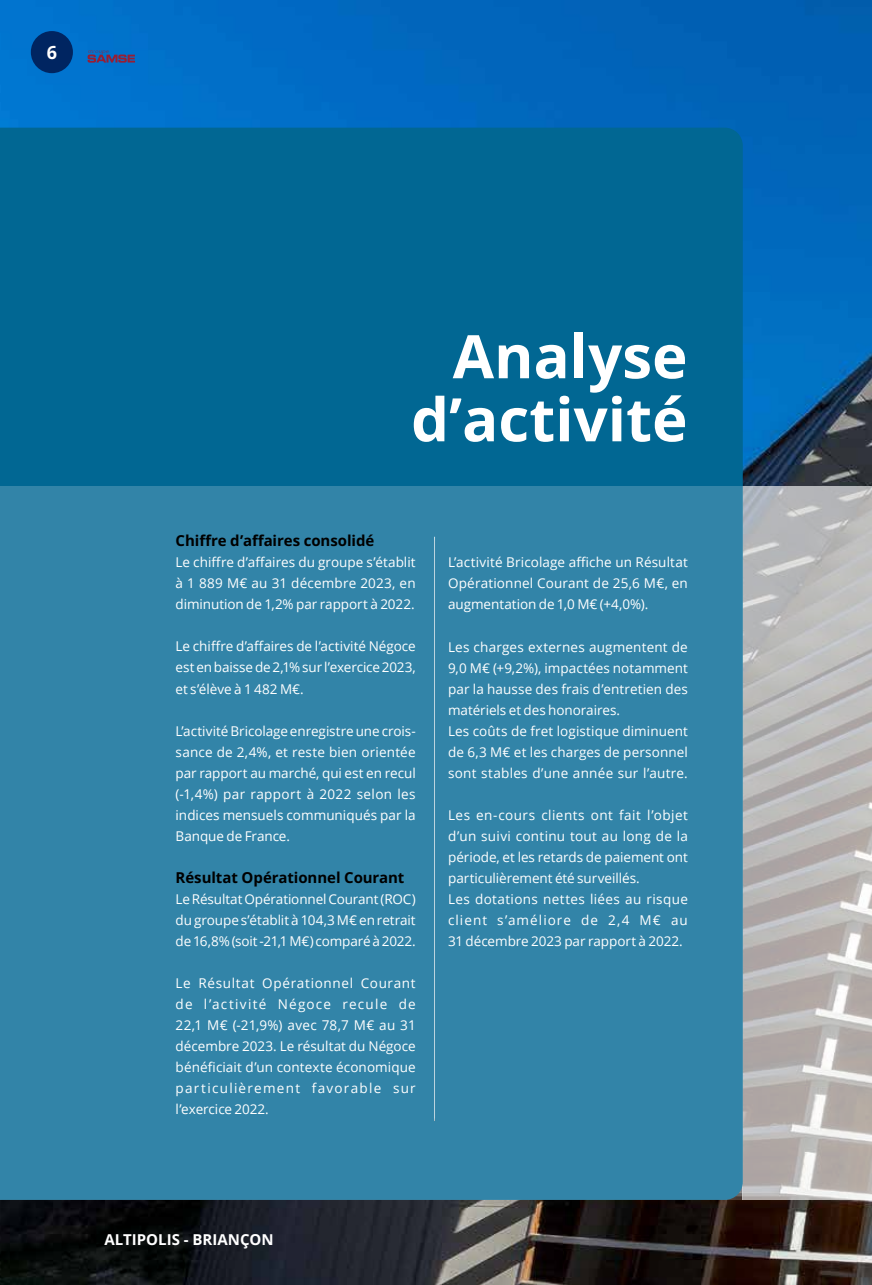
<style>
.page{position:relative;width:872px;height:1285px;background:#fff}
.page>*{position:absolute;margin:0;border:0;box-sizing:border-box;transform-origin:0 0}
.t1{font:700 60px/63px "Open Sans";color:#fff;text-align:right}
.t2{font:700 18px "Open Sans";color:#fff}
.t3{font:700 15px "Open Sans";letter-spacing:-.005em;color:#000}
.t4{font:700 15px "Open Sans";color:#fff}
.t5{font:13.5px/21px "Open Sans";letter-spacing:.005em;color:#fff;text-align:justify}
</style>
<div class="page">
<img style="left:0;top:0;width:872px;height:1284px">
<svg style="left:742px;top:486px;width:130px;height:713px;background:#bab8b7"></svg>
<div style="left:0;top:128px;width:742px;height:358px;background:#016793"></div>
<div style="left:0;top:486px;width:742px;height:713px;background:#3284a8"></div>
<hr style="left:433px;top:536px;width:4px;height:586px;background:#000;opacity:.75">
<div style="left:31px;top:31px;width:42px;height:42px;background:#002561;border-radius:50%"></div>
<svg style="left:88px;top:50px;width:47px;height:13px"></svg>
<h2 class="t2" style="left:47px;top:40px;width:12px">6</h2>
<h1 class="t1" style="left:411px;top:323px;width:278px">Analyse d’activité</h1>
<p class="t3" style="left:176px;top:530px;width:200px">Chiffre d’affaires consolidé</p>
<p class="t5" style="left:176px;top:551px;width:242px">Le chiffre d’affaires du groupe s’établit à 1 889 M€ au 31 décembre 2023, en diminution de 1,2% par rapport à 2022.</p>
<p class="t5" style="left:176px;top:635px;width:242px">Le chiffre d’affaires de l’activité Négoce est en baisse de 2,1% sur l’exercice 2023, et s’élève à 1 482 M€.</p>
<p class="t5" style="left:176px;top:719px;width:242px">L’activité Bricolage enregistre une crois&shy;sance de 2,4%, et reste bien orientée par rapport au marché, qui est en recul (-1,4%) par rapport à 2022 selon les indices mensuels communiqués par la Banque de France.</p>
<p class="t3" style="left:176px;top:866px;width:230px">Résultat Opérationnel Courant</p>
<p class="t5" style="left:176px;top:887px;width:242px">Le Résultat Opérationnel Courant (ROC) du groupe s’établit à 104,3 M€ en retrait de 16,8% (soit -21,1 M€) comparé à 2022.</p>
<p class="t5" style="left:176px;top:971px;width:242px">Le Résultat Opérationnel Courant de l’activité Négoce recule de 22,1 M€ (-21,9%) avec 78,7 M€ au 31 décembre 2023. Le résultat du Négoce bénéficiait d’un contexte économique particulièrement favorable sur l’exercice 2022.</p>
<p class="t5" style="left:448px;top:551px;width:241px">L’activité Bricolage affiche un Résultat Opérationnel Courant de 25,6 M€, en augmentation de 1,0 M€ (+4,0%).</p>
<p class="t5" style="left:448px;top:635px;width:241px;text-align:left">Les charges externes augmentent de 9,0 M€ (+9,2%), impactées notamment par la hausse des frais d’entretien des matériels et des honoraires.<br>Les coûts de fret logistique diminuent de 6,3 M€ et les charges de personnel sont stables d’une année sur l’autre.</p>
<p class="t5" style="left:448px;top:803px;width:241px;text-align:left">Les en-cours clients ont fait l’objet d’un suivi continu tout au long de la période, et les retards de paiement ont particulièrement été surveillés.<br>Les dotations nettes liées au risque client s’améliore de 2,4 M€ au 31 décembre 2023 par rapport à 2022.</p>
<p class="t4" style="left:104px;top:1228px;width:171px">ALTIPOLIS - BRIANÇON</p>
</div>
